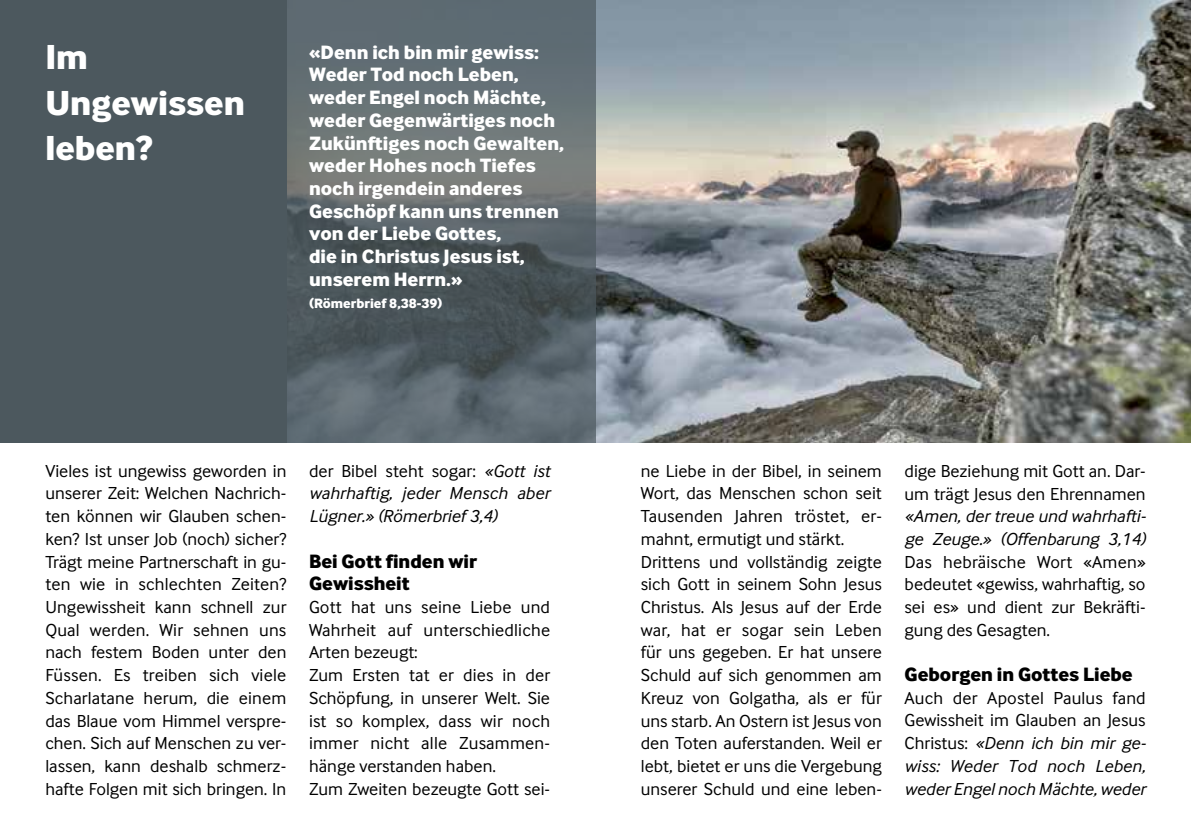
<style>
.page{position:relative;width:1191px;height:840px;background:#fff}
.page>*{position:absolute;margin:0;border:0;box-sizing:border-box;transform-origin:0 0}
.t1{font:36px/45.4px "Inter Face Corp X Bold";color:#fff}
.t2{font:20px/22.6px "Inter Face Corp X Bold";color:#fff}
.t3{font:20px/22.6px "Inter Face Corp X Bold";color:#000}
.t4{font:18px/22.6px "Inter Face Corp";color:#000}
.t5{font:italic 18px/22.6px "Inter Face Corp";color:#000;text-align:justify}
.t6{font:14px "Inter Face Corp X Bold";color:#fff}
.s1{font-style:normal}
</style>
<div class="page">
<img style="left:595px;top:0;width:596px;height:442px">
<svg style="left:286px;top:0;width:309px;height:442px;background:#5d676c"></svg>
<div style="left:0;top:0;width:286px;height:442px;background:#4c585e"></div>
<h1 class="t1" style="left:45px;top:34px;width:201px">Im<br>Ungewissen leben?</h1>
<p class="t2" style="left:309px;top:40px;width:256px">«Denn ich bin mir gewiss:<br>Weder Tod noch Leben, weder Engel noch Mächte, weder Gegenwärtiges noch<br>Zukünftiges noch Gewalten, weder Hohes noch Tiefes noch irgendein anderes<br>Geschöpf kann uns trennen von der Liebe Gottes,<br>die in Christus Jesus ist, unserem Herrn.»</p>
<p class="t6" style="left:309px;top:295px;width:135px">(Römerbrief 8,38-39)</p>
<p class="t4" style="left:45px;top:459px;width:243px;text-align:justify">Vieles ist ungewiss geworden in unserer Zeit: Welchen Nachrich&shy;ten können wir Glauben schen&shy;ken? Ist unser Job (noch) sicher?<br>Trägt meine Partnerschaft in gu&shy;ten wie in schlechten Zeiten?<br>Ungewissheit kann schnell zur Qual werden. Wir sehnen uns nach festem Boden unter den Füssen. Es treiben sich viele Scharlatane herum, die einem das Blaue vom Himmel verspre&shy;chen. Sich auf Menschen zu ver&shy;lassen, kann deshalb schmerz&shy;hafte Folgen mit sich bringen. In</p>
<p class="t5" style="left:309px;top:459px;width:242px"><span class="s1">der Bibel steht sogar:</span> «Gott ist wahrhaftig, jeder Mensch aber Lügner.» (Römerbrief 3,4)</p>
<p class="t3" style="left:309px;top:548px;width:169px">Bei Gott finden wir<br>Gewissheit</p>
<p class="t4" style="left:309px;top:595px;width:243px">Gott hat uns seine Liebe und<br>Wahrheit auf unterschiedliche<br>Arten bezeugt:<br>Zum Ersten tat er dies in der<br>Schöpfung, in unserer Welt. Sie ist so komplex, dass wir noch immer nicht alle Zusammen&shy;hänge verstanden haben.<br>Zum Zweiten bezeugte Gott sei-</p>
<p class="t4" style="left:641px;top:459px;width:242px">ne Liebe in der Bibel, in seinem<br>Wort, das Menschen schon seit<br>Tausenden Jahren tröstet, er&shy;mahnt, ermutigt und stärkt.<br>Drittens und vollständig zeigte sich Gott in seinem Sohn Jesus<br>Christus. Als Jesus auf der Erde war, hat er sogar sein Leben für uns gegeben. Er hat unsere<br>Schuld auf sich genommen am<br>Kreuz von Golgatha, als er für uns starb. An Ostern ist Jesus von den Toten auferstanden. Weil er lebt, bietet er uns die Vergebung unserer Schuld und eine leben-</p>
<p class="t4" style="left:904px;top:459px;width:242px">dige Beziehung mit Gott an. Dar&shy;um trägt Jesus den Ehrennamen</p>
<p class="t5" style="left:904px;top:504px;width:243px">«Amen, der treue und wahrhafti&shy;ge Zeuge.» (Offenbarung 3,14)</p>
<p class="t4" style="left:904px;top:550px;width:243px;text-align:justify">Das hebräische Wort «Amen» bedeutet «gewiss, wahrhaftig, so sei es» und dient zur Bekräfti&shy;gung des Gesagten.</p>
<p class="t3" style="left:904px;top:662px;width:230px">Geborgen in Gottes Liebe</p>
<p class="t5" style="left:904px;top:686px;width:243px"><span class="s1">Auch der Apostel Paulus fand Gewissheit im Glauben an Jesus Christus:</span> «Denn ich bin mir ge&shy;wiss: Weder Tod noch Leben, weder Engel noch Mächte, weder</p>
</div>
